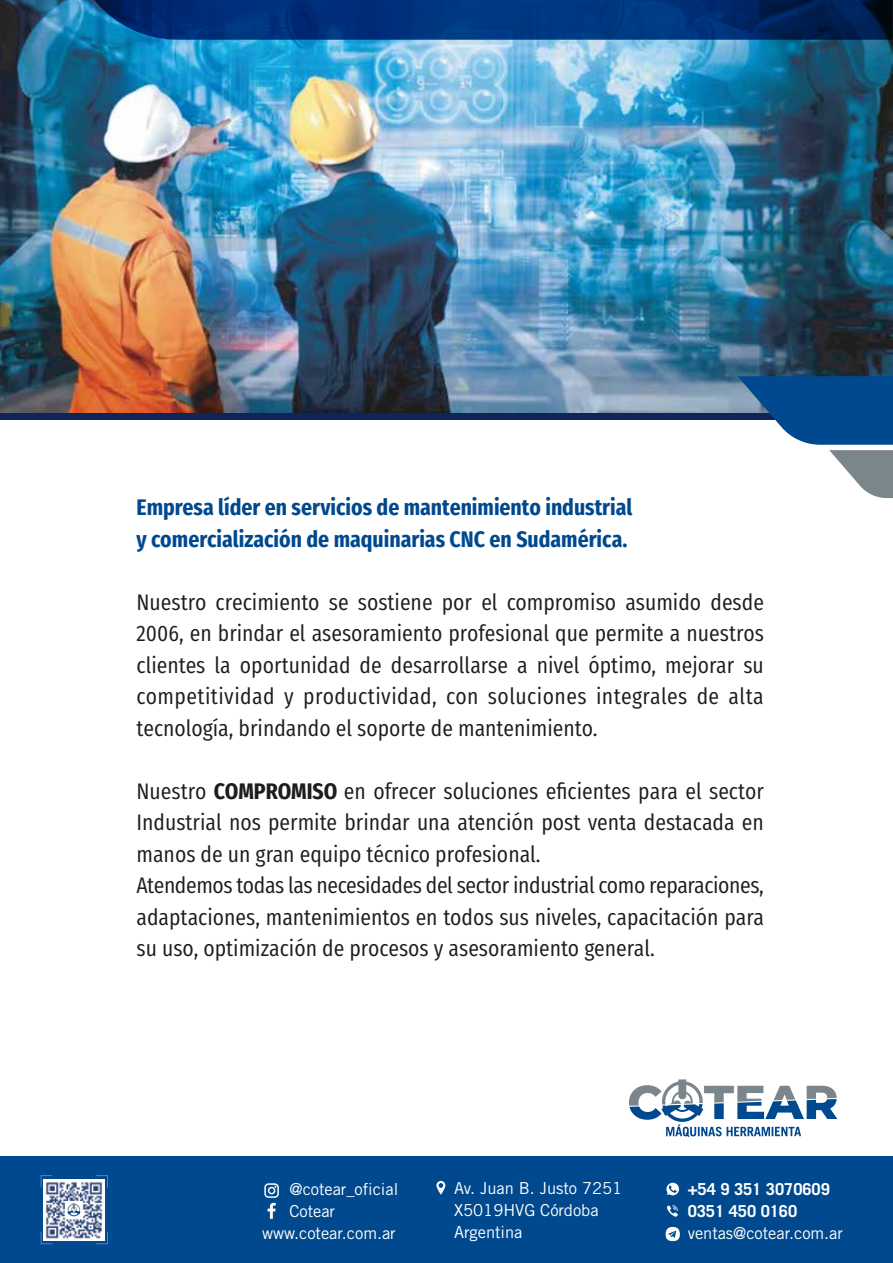
<style>
.page{position:relative;width:893px;height:1263px;background:#fff}
.page>*{position:absolute;margin:0;border:0;box-sizing:border-box;transform-origin:0 0}
.t1{font:22.5px/31.5px "Fira Sans Condensed";color:#1d1e1c;text-align:justify}
.t2{font:700 22.5px/31.5px "Fira Sans Condensed";color:#01498e}
.t3{font:16.5px/21.8px "Trade Gothic";letter-spacing:-.005em;color:#fff}
.t4{font:700 16.5px/21.8px "Trade Gothic";letter-spacing:-.005em;color:#fff}
.s1{font-weight:700}
</style>
<div class="page">
<img style="left:0;top:0;width:893px;height:413px">
<svg style="left:93px;top:0;width:799px;height:40px;background:#003175"></svg>
<div style="left:0;top:413px;width:893px;height:6px;background:#0d2558"></div>
<svg style="left:738px;top:376px;width:155px;height:122px"></svg>
<div style="left:0;top:1157px;width:893px;height:106px;background:#01498e"></div>
<svg style="left:264px;top:1183px;width:15px;height:36px"></svg>
<svg style="left:41px;top:1175px;width:12px;height:13px"></svg>
<svg style="left:41px;top:1232px;width:12px;height:12px"></svg>
<svg style="left:96px;top:1231px;width:12px;height:13px"></svg>
<svg style="left:96px;top:1175px;width:12px;height:13px"></svg>
<img style="left:43px;top:1180px;width:61px;height:60px">
<svg style="left:66px;top:1201px;width:16px;height:17px"></svg>
<svg style="left:67px;top:1203px;width:13px;height:13px"></svg>
<svg style="left:436px;top:1181px;width:9px;height:14px"></svg>
<svg style="left:667px;top:1205px;width:11px;height:12px"></svg>
<svg style="left:666px;top:1227px;width:14px;height:14px"></svg>
<svg style="left:666px;top:1183px;width:13px;height:12px"></svg>
<svg style="left:629px;top:1079px;width:208px;height:58px"></svg>
<p class="t2" style="left:137px;top:489px;width:497px">Empresa líder en servicios de mantenimiento industrial y comercialización de maquinarias CNC en Sudamérica.</p>
<p class="t1" style="left:137px;top:584px;width:629px">Nuestro crecimiento se sostiene por el compromiso asumido desde 2006, en brindar el asesoramiento profesional que permite a nuestros clientes la oportunidad de desarrollarse a nivel óptimo, mejorar su competitividad y productividad, con soluciones integrales de alta tecnología, brindando el soporte de mantenimiento.</p>
<p class="t1" style="left:137px;top:773px;width:629px;text-align:left">Nuestro <span class="s1">COMPROMISO</span> en ofrecer soluciones eficientes para el sector Industrial nos permite brindar una atención post venta destacada en manos de un gran equipo técnico profesional.<br>Atendemos todas las necesidades del sector industrial como reparaciones, adaptaciones, mantenimientos en todos sus niveles, capacitación para su uso, optimización de procesos y asesoramiento general.</p>
<p class="t3" style="left:289px;top:1178px;width:110px">@cotear_oficial<br>Cotear</p>
<p class="t3" style="left:454px;top:1177px;width:170px">Av. Juan B. Justo 7251<br>X5019HVG Córdoba</p>
<p class="t3" style="left:262px;top:1222px;width:135px">www.cotear.com.ar</p>
<p class="t3" style="left:454px;top:1221px;width:70px">Argentina</p>
<p class="t4" style="left:688px;top:1178px;width:144px">+54 9 351 3070609<br>0351 450 0160</p>
<p class="t3" style="left:688px;top:1222px;width:157px">ventas@cotear.com.ar</p>
</div>
